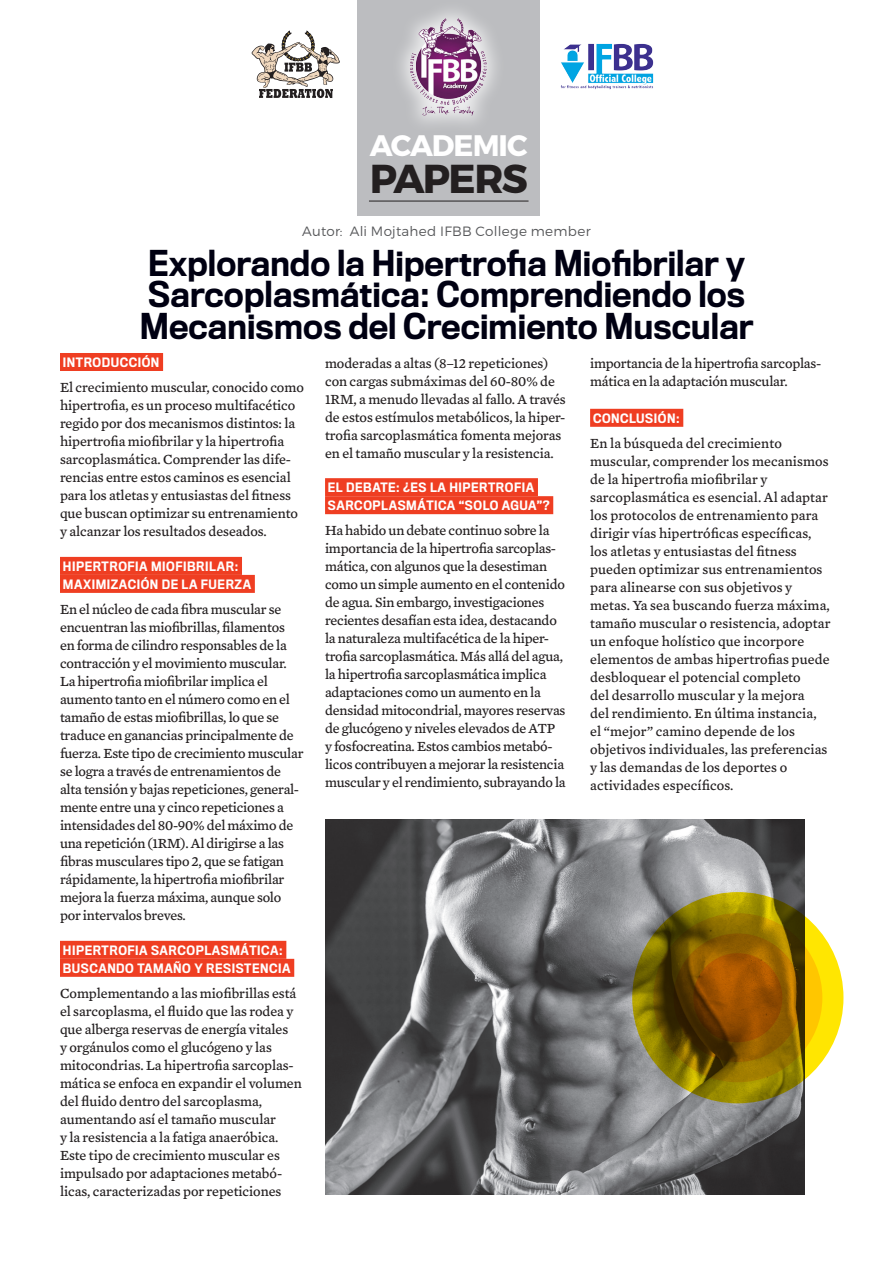
<style>
.page{position:relative;width:893px;height:1263px;background:#fff}
.page>*{position:absolute;margin:0;border:0;box-sizing:border-box;transform-origin:0 0}
.Hed_Narrow_14_13{font:700 40.35px "Montserrat";letter-spacing:-.045em;color:#231f20}
.category_head{font:500 33px/31.5px "Titling Gothic FB Narrow";letter-spacing:.005em;color:#000012}
.Hed_Narrow_14_13-2{font:700 29.7px "Montserrat";letter-spacing:-.03em;color:#fff}
.t1{font:14.25px/18px "Mercury Text G4";letter-spacing:-.005em;color:#231f20}
._1__HED__SM_FlamaBld{font:300 13.5px "Montserrat";letter-spacing:.02em;color:#57585a}
.AAAAAAAAA{font:500 12px "Titling Gothic FB Narrow";letter-spacing:.045em;color:#fff}
</style>
<div class="page">
<div style="left:357px;top:0;width:182px;height:216px;background:#bcbdc0"></div>
<hr style="left:369px;top:201px;width:160px;height:1px;background:#231f20">
<div style="left:391px;top:0;width:115px;height:135px;background:#fff;opacity:.75"></div>
<img style="left:405px;top:18px;width:88px;height:99px">
<svg style="left:252px;top:31px;width:88px;height:67px"></svg>
<img style="left:560px;top:43px;width:94px;height:47px">
<div style="left:60px;top:353px;width:103px;height:18px;background:#ef3e22"></div>
<div style="left:60px;top:557px;width:182px;height:18px;background:#ef3e22"></div>
<div style="left:60px;top:575px;width:195px;height:18px;background:#ef3e22"></div>
<div style="left:60px;top:941px;width:226px;height:18px;background:#ef3e22"></div>
<div style="left:60px;top:959px;width:234px;height:18px;background:#ef3e22"></div>
<img style="left:325px;top:820px;width:479px;height:375px">
<svg style="left:632px;top:892px;width:211px;height:211px;background:#a69601"></svg>
<svg style="left:653px;top:913px;width:169px;height:169px;background:#816400"></svg>
<svg style="left:674px;top:933px;width:128px;height:129px;background:#784d00"></svg>
<svg style="left:693px;top:953px;width:89px;height:89px;background:#964c00"></svg>
<div style="left:325px;top:478px;width:213px;height:18px;background:#ef3e22"></div>
<div style="left:325px;top:496px;width:228px;height:18px;background:#ef3e22"></div>
<div style="left:590px;top:409px;width:93px;height:18px;background:#ef3e22"></div>
<p class="Hed_Narrow_14_13-2" style="left:370px;top:121px;width:159px">ACADEMIC</p>
<p class="Hed_Narrow_14_13" style="left:370px;top:146px;width:160px">PAPERS</p>
<p class="_1__HED__SM_FlamaBld" style="left:302px;top:221px;width:290px">Autor: Ali Mojtahed IFBB College member</p>
<p class="category_head" style="left:140px;top:248px;width:615px">Explorando la Hipertrofia Miofibrilar y<br>Sarcoplasmática: Comprendiendo los<br>Mecanismos del Crecimiento Muscular</p>
<p class="t1" style="left:325px;top:353px;width:242px">moderadas a altas (8–12 repeticiones) con cargas submáximas del 60-80% de 1RM, a menudo llevadas al fallo. A través de estos estímulos metabólicos, la hiper&shy;trofia sarcoplasmática fomenta mejoras en el tamaño muscular y la resistencia.</p>
<p class="AAAAAAAAA" style="left:328px;top:481px;width:208px">EL DEBATE: ¿ES LA HIPERTROFIA</p>
<p class="AAAAAAAAA" style="left:328px;top:499px;width:223px">SARCOPLASMÁTICA “SOLO AGUA”?</p>
<p class="t1" style="left:325px;top:521px;width:242px">Ha habido un debate continuo sobre la importancia de la hipertrofia sarcoplas&shy;mática, con algunos que la desestiman como un simple aumento en el contenido de agua. Sin embargo, investigaciones recientes desafían esta idea, destacando la naturaleza multifacética de la hiper&shy;trofia sarcoplasmática. Más allá del agua, la hipertrofia sarcoplasmática implica adaptaciones como un aumento en la densidad mitocondrial, mayores reservas de glucógeno y niveles elevados de ATP y fosfocreatina. Estos cambios metabó&shy;licos contribuyen a mejorar la resistencia muscular y el rendimiento, subrayando la</p>
<p class="AAAAAAAAA" style="left:63px;top:356px;width:98px">INTRODUCCIÓN</p>
<p class="t1" style="left:60px;top:378px;width:245px">El crecimiento muscular, conocido como hipertrofia, es un proceso multifacético regido por dos mecanismos distintos: la hipertrofia miofibrilar y la hipertrofia sarcoplasmática. Comprender las dife&shy;rencias entre estos caminos es esencial para los atletas y entusiastas del fitness que buscan optimizar su entrenamiento y alcanzar los resultados deseados.</p>
<p class="AAAAAAAAA" style="left:63px;top:560px;width:177px">HIPERTROFIA MIOFIBRILAR:</p>
<p class="AAAAAAAAA" style="left:63px;top:578px;width:190px">MAXIMIZACIÓN DE LA FUERZA</p>
<p class="t1" style="left:60px;top:600px;width:245px">En el núcleo de cada fibra muscular se encuentran las miofibrillas, filamentos<br>en forma de cilindro responsables de la contracción y el movimiento muscular.<br>La hipertrofia miofibrilar implica el aumento tanto en el número como en el tamaño de estas miofibrillas, lo que se traduce en ganancias principalmente de fuerza. Este tipo de crecimiento muscular se logra a través de entrenamientos de alta tensión y bajas repeticiones, general&shy;mente entre una y cinco repeticiones a intensidades del 80-90% del máximo de una repetición (1RM). Al dirigirse a las fibras musculares tipo 2, que se fatigan rápidamente, la hipertrofia miofibrilar mejora la fuerza máxima, aunque solo por intervalos breves.</p>
<p class="AAAAAAAAA" style="left:63px;top:943px;width:221px">HIPERTROFIA SARCOPLASMÁTICA:</p>
<p class="AAAAAAAAA" style="left:63px;top:961px;width:229px">BUSCANDO TAMAÑO Y RESISTENCIA</p>
<p class="t1" style="left:60px;top:983px;width:243px">Complementando a las miofibrillas está el sarcoplasma, el fluido que las rodea y que alberga reservas de energía vitales<br>y orgánulos como el glucógeno y las mitocondrias. La hipertrofia sarcoplas&shy;mática se enfoca en expandir el volumen del fluido dentro del sarcoplasma, aumentando así el tamaño muscular<br>y la resistencia a la fatiga anaeróbica.<br>Este tipo de crecimiento muscular es impulsado por adaptaciones metabó&shy;licas, caracterizadas por repeticiones</p>
<p class="t1" style="left:590px;top:353px;width:233px">importancia de la hipertrofia sarcoplas&shy;mática en la adaptación muscular.</p>
<p class="AAAAAAAAA" style="left:593px;top:411px;width:88px">CONCLUSIÓN:</p>
<p class="t1" style="left:590px;top:433px;width:242px">En la búsqueda del crecimiento muscular, comprender los mecanismos de la hipertrofia miofibrilar y sarcoplasmática es esencial. Al adaptar los protocolos de entrenamiento para dirigir vías hipertróficas específicas, los atletas y entusiastas del fitness pueden optimizar sus entrenamientos para alinearse con sus objetivos y metas. Ya sea buscando fuerza máxima, tamaño muscular o resistencia, adoptar un enfoque holístico que incorpore elementos de ambas hipertrofias puede desbloquear el potencial completo<br>del desarrollo muscular y la mejora<br>del rendimiento. En última instancia, el “mejor” camino depende de los objetivos individuales, las preferencias y las demandas de los deportes o actividades específicos.</p>
</div>
